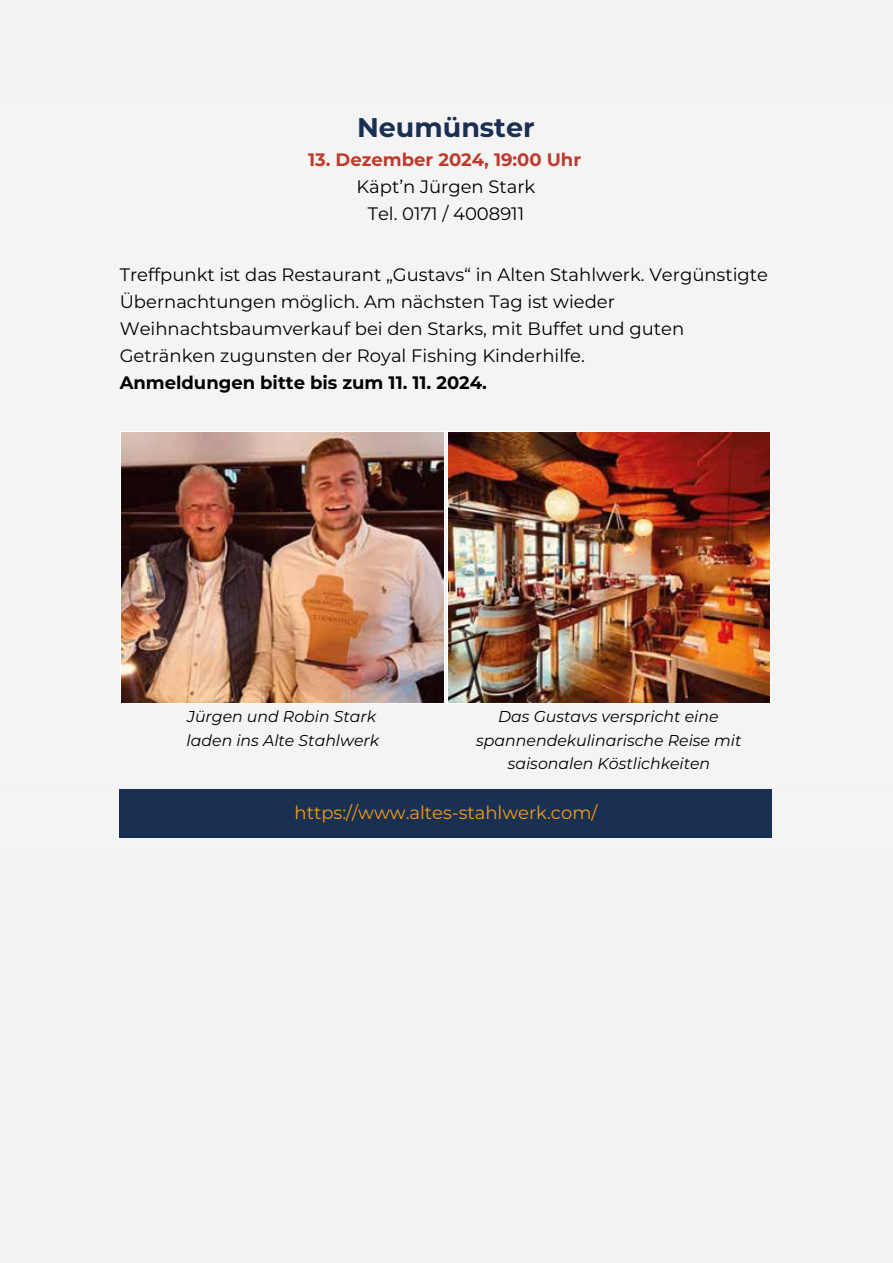
<style>
.page{position:relative;width:893px;height:1263px;background:#f2f3f5}
.page>*{position:absolute;margin:0;border:0;box-sizing:border-box;transform-origin:0 0}
.t1{font:700 27px "Montserrat";color:#1a3052}
.t2{font:18px/27px "Montserrat";color:#000;text-align:center}
.t3{font:700 18px "Montserrat";color:#000}
.t4{font:18px "Montserrat";color:#f49c13}
.t5{font:700 18px "Montserrat";color:#c03a2a}
.t6{font:italic 15.75px/23.5px "Montserrat";color:#000}
</style>
<div class="page">
<hr style="left:121px;top:432px;width:324px;height:1px;background:#fff">
<hr style="left:121px;top:703px;width:324px;height:1px;background:#fff">
<hr style="left:121px;top:432px;width:1px;height:272px;background:#fff">
<hr style="left:444px;top:432px;width:1px;height:272px;background:#fff">
<img style="left:122px;top:433px;width:322px;height:270px">
<hr style="left:447px;top:432px;width:324px;height:1px;background:#fff">
<hr style="left:447px;top:703px;width:324px;height:1px;background:#fff">
<hr style="left:447px;top:432px;width:1px;height:272px;background:#fff">
<hr style="left:770px;top:432px;width:1px;height:272px;background:#fff">
<img style="left:448px;top:433px;width:322px;height:270px">
<div style="left:120px;top:789px;width:652px;height:49px;background:#1a3052"></div>
<h1 class="t1" style="left:357px;top:114px;width:179px">Neumünster</h1>
<p class="t5" style="left:308px;top:151px;width:274px">13. Dezember 2024, 19:00 Uhr</p>
<p class="t2" style="left:356px;top:174px;width:180px">Käpt’n Jürgen Stark<br>Tel. 0171 / 4008911</p>
<p class="t2" style="left:120px;top:261px;width:650px;text-align:left">Treffpunkt ist das Restaurant „Gustavs“ in Alten Stahlwerk. Vergünstigte Übernachtungen möglich. Am nächsten Tag ist wieder Weihnachtsbaumverkauf bei den Starks, mit Buffet und guten Getränken zugunsten der Royal Fishing Kinderhilfe.</p>
<p class="t3" style="left:120px;top:374px;width:369px">Anmeldungen bitte bis zum 11. 11. 2024.</p>
<p class="t6" style="left:187px;top:706px;width:194px">Jürgen und Robin Stark laden ins Alte Stahlwerk</p>
<p class="t6" style="left:476px;top:706px;width:267px;text-align:center">Das Gustavs verspricht eine spannendekulinarische Reise mit saisonalen Köstlichkeiten</p>
<p class="t4" style="left:295px;top:804px;width:304px">https://www.altes-stahlwerk.com/</p>
</div>
